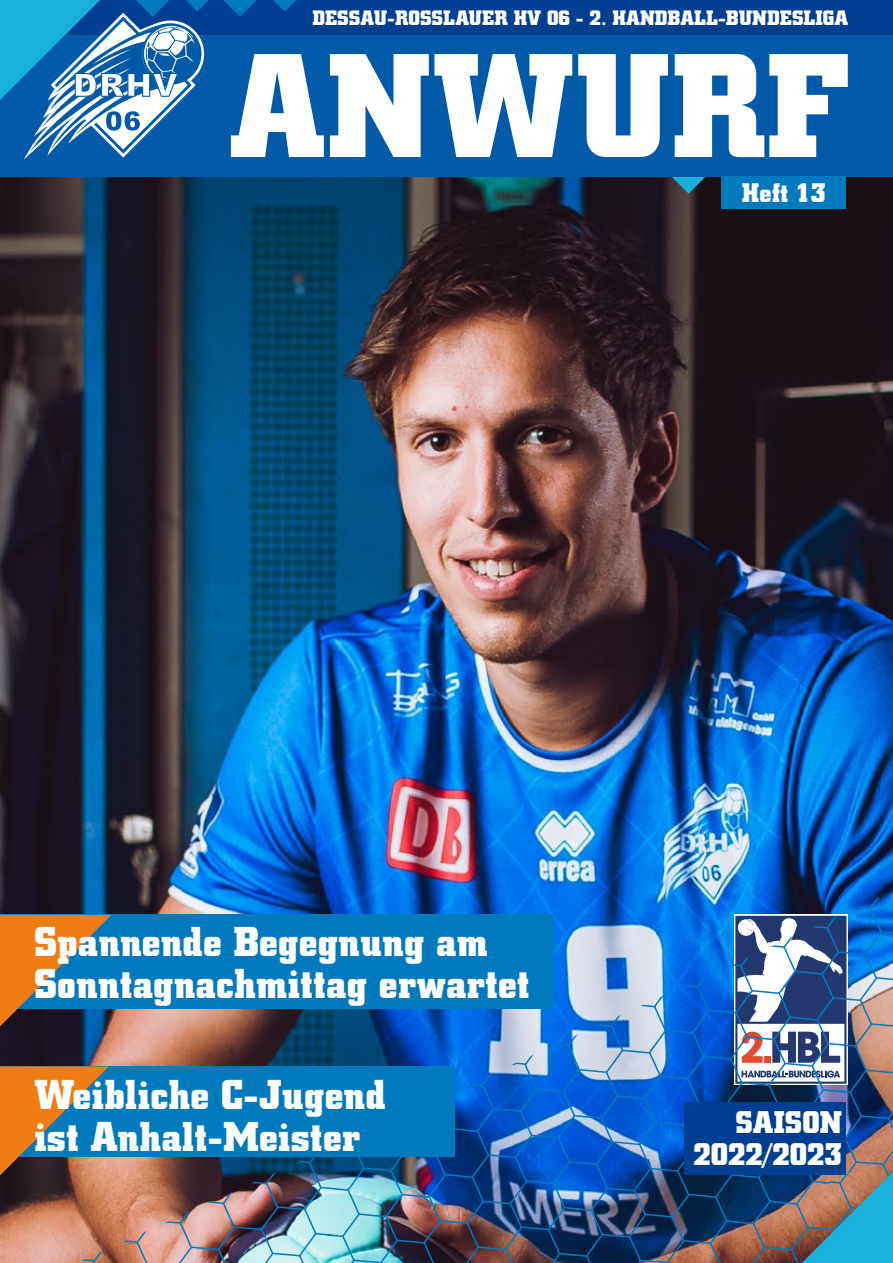
<style>
.page{position:relative;width:893px;height:1263px;background:#fff}
.page>*{position:absolute;margin:0;border:0;box-sizing:border-box;transform-origin:0 0}
.t1{font:700 148.5px "Square Slabserif 711 Pro";color:#fff}
.t2{font:700 42px/42px "Square Slabserif 711 Pro";color:#fff}
.t3{font:700 31.5px/31.5px "Square Slabserif 711 Pro";color:#fff;text-align:right}
.t4{font:700 27px "Square Slabserif 711 Pro";color:#fff}
.t5{font:700 21px "Square Slabserif 711 Pro";color:#fff}
</style>
<div class="page">
<img style="left:0;top:176px;width:893px;height:715px">
<svg style="left:670px;top:176px;width:37px;height:18px"></svg>
<svg style="left:716px;top:176px;width:5px;height:10px"></svg>
<div style="left:0;top:35px;width:893px;height:141px;background:#005aa7"></div>
<div style="left:0;top:0;width:893px;height:35px;background:#003f90"></div>
<img style="left:0;top:891px;width:893px;height:372px">
<svg style="left:0;top:0;width:209px;height:159px"></svg>
<svg style="left:223px;top:0;width:34px;height:17px"></svg>
<svg style="left:273px;top:0;width:23px;height:12px"></svg>
<div style="left:721px;top:176px;width:125px;height:33px;background:#0079bd"></div>
<p class="t5" style="left:312px;top:4px;width:537px">DESSAU-ROSSLAUER HV 06 - 2. HANDBALL-BUNDESLIGA</p>
<h1 class="t1" style="left:229px;top:8px;width:624px">ANWURF</h1>
<p class="t4" style="left:742px;top:175px;width:85px">Heft 13</p>
<p class="t2" style="left:34px;top:919px;width:497px">Spannende Begegnung am<br>Sonntagnachmittag erwartet</p>
<p class="t2" style="left:34px;top:1072px;width:354px">Weibliche C-Jugend ist Anhalt-Meister</p>
<p class="t3" style="left:693px;top:1106px;width:150px">SAISON<br>2022/2023</p>
</div>
